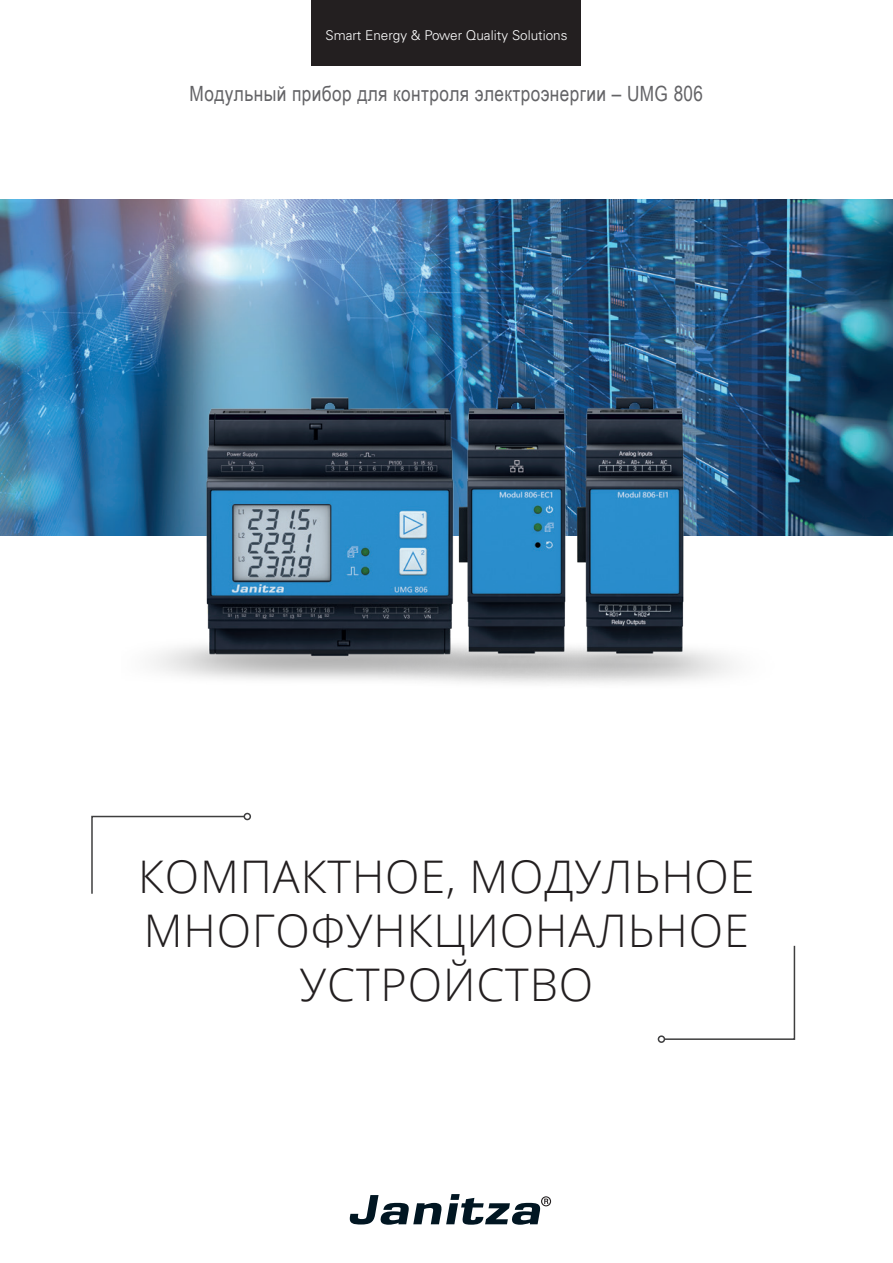
<style>
.page{position:relative;width:893px;height:1263px;background:#fff}
.page>*{position:absolute;margin:0;border:0;box-sizing:border-box;transform-origin:0 0}
.t1{font:300 45px "Open Sans";letter-spacing:.02em;color:#231f20}
.t2{font:21px "Arial Narrow";letter-spacing:.02em;color:#636366}
.t3{font:300 13.5px "Univers LT Std";color:#fff}
</style>
<div class="page">
<svg style="left:349px;top:1194px;width:202px;height:31px"></svg>
<img style="left:0;top:200px;width:893px;height:336px">
<svg style="left:91px;top:815px;width:155px;height:79px"></svg>
<div style="left:244px;top:813px;width:7px;height:7px;border:2px solid #3e3e3f;border-radius:50%"></div>
<svg style="left:664px;top:945px;width:132px;height:95px"></svg>
<div style="left:658px;top:1035px;width:7px;height:8px;border:2px solid #3e3e3f;border-radius:50%"></div>
<img style="left:581px;top:375px;width:252px;height:309px">
<img style="left:121px;top:375px;width:460px;height:309px">
<div style="left:312px;top:0;width:269px;height:66px;background:#231f20"></div>
<p class="t3" style="left:325px;top:27px;width:244px">Smart Energy &amp; Power Quality Solutions</p>
<p class="t2" style="left:190px;top:78px;width:515px">Модульный прибор для контроля электроэнергии – UMG 806</p>
<p class="t1" style="left:138px;top:846px;width:618px">КОМПАКТНОЕ, МОДУЛЬНОЕ</p>
<p class="t1" style="left:144px;top:900px;width:607px">МНОГОФУНКЦИОНАЛЬНОЕ</p>
<p class="t1" style="left:300px;top:954px;width:295px">УСТРОЙСТВО</p>
</div>
